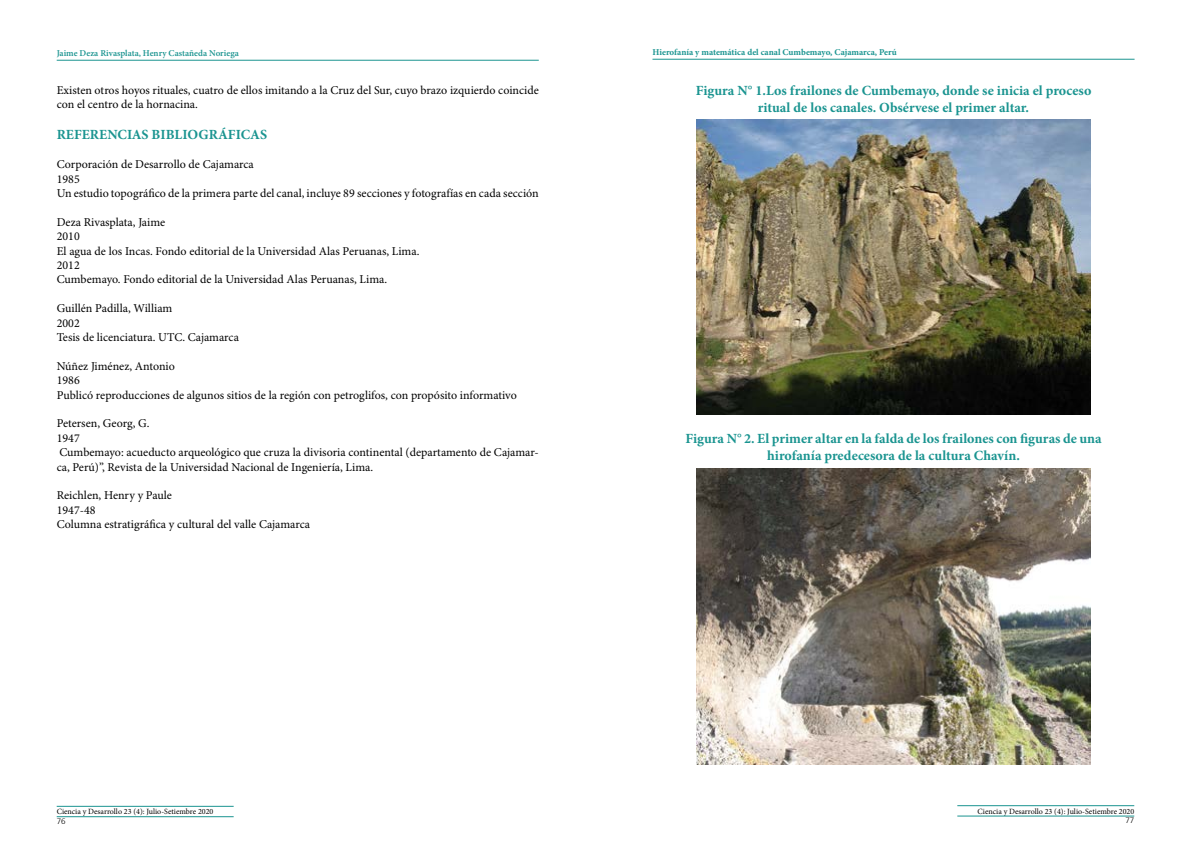
<style>
.page{position:relative;width:1191px;height:842px;background:#fff}
.page>*{position:absolute;margin:0;border:0;box-sizing:border-box;transform-origin:0 0}
.t1{font:700 14px/16.8px "Minion Pro";color:#1a9490;text-align:center}
.t2{font:12px/14.4px "Minion Pro";color:#000}
.t3{font:700 9px "Minion Pro";letter-spacing:-.005em;color:#1a9490}
.t4{font:600 9px "Minion Pro";color:#1a9490}
.t5{font:8px "Minion Pro";color:#000}
.t6{font:300 8px "Frutiger";color:#000}
</style>
<div class="page">
<hr style="left:57px;top:60px;width:482px;height:1px;background:#1a9490">
<hr style="left:652px;top:59px;width:482px;height:1px;background:#1a9490">
<hr style="left:957px;top:805px;width:177px;height:1px;background:#1a9490">
<hr style="left:957px;top:816px;width:177px;height:1px;background:#1a9490">
<hr style="left:57px;top:806px;width:177px;height:1px;background:#1a9490">
<hr style="left:57px;top:816px;width:177px;height:1px;background:#1a9490">
<img style="left:696px;top:119px;width:394px;height:295px">
<img style="left:696px;top:469px;width:394px;height:295px">
<p class="t4" style="left:57px;top:47px;width:184px">Jaime Deza Rivasplata, Henry Castañeda Noriega</p>
<p class="t3" style="left:652px;top:46px;width:246px">Hierofanía y matemática del canal Cumbemayo, Cajamarca, Perú</p>
<p class="t2" style="left:57px;top:83px;width:483px">Existen otros hoyos rituales, cuatro de ellos imitando a la Cruz del Sur, cuyo brazo izquierdo coincide con el centro de la hornacina.</p>
<p class="t1" style="left:57px;top:126px;width:212px">REFERENCIAS BIBLIOGRÁFICAS</p>
<p class="t2" style="left:57px;top:158px;width:483px">Corporación de Desarrollo de Cajamarca<br>1985<br>Un estudio topográfico de la primera parte del canal, incluye 89 secciones y fotografías en cada sección</p>
<p class="t2" style="left:57px;top:215px;width:364px">Deza Rivasplata, Jaime<br>2010<br>El agua de los Incas. Fondo editorial de la Universidad Alas Peruanas, Lima.<br>2012<br>Cumbemayo. Fondo editorial de la Universidad Alas Peruanas, Lima.</p>
<p class="t2" style="left:57px;top:302px;width:184px">Guillén Padilla, William<br>2002<br>Tesis de licenciatura. UTC. Cajamarca</p>
<p class="t2" style="left:57px;top:359px;width:461px">Núñez Jiménez, Antonio<br>1986<br>Publicó reproducciones de algunos sitios de la región con petroglifos, con propósito informativo</p>
<p class="t2" style="left:57px;top:417px;width:483px">Petersen, Georg, G.<br>1947<br>Cumbemayo: acueducto arqueológico que cruza la divisoria continental (departamento de Cajamar&shy;ca, Perú)”, Revista de la Universidad Nacional de Ingeniería, Lima.</p>
<p class="t2" style="left:57px;top:489px;width:255px">Reichlen, Henry y Paule<br>1947-48<br>Columna estratigráfica y cultural del valle Cajamarca</p>
<p class="t1" style="left:695px;top:82px;width:397px">Figura N° 1.Los frailones de Cumbemayo, donde se inicia el proceso ritual de los canales. Obsérvese el primer altar.</p>
<p class="t1" style="left:685px;top:430px;width:418px">Figura N° 2. El primer altar en la falda de los frailones con figuras de una hirofanía predecesora de la cultura Chavín.</p>
<p class="t5" style="left:57px;top:806px;width:158px">Ciencia y Desarrollo 23 (4): Julio-Setiembre 2020</p>
<p class="t5" style="left:977px;top:806px;width:158px">Ciencia y Desarrollo 23 (4): Julio-Setiembre 2020</p>
<p class="t6" style="left:57px;top:816px;width:10px">76</p>
<p class="t6" style="left:1125px;top:815px;width:10px">77</p>
</div>
